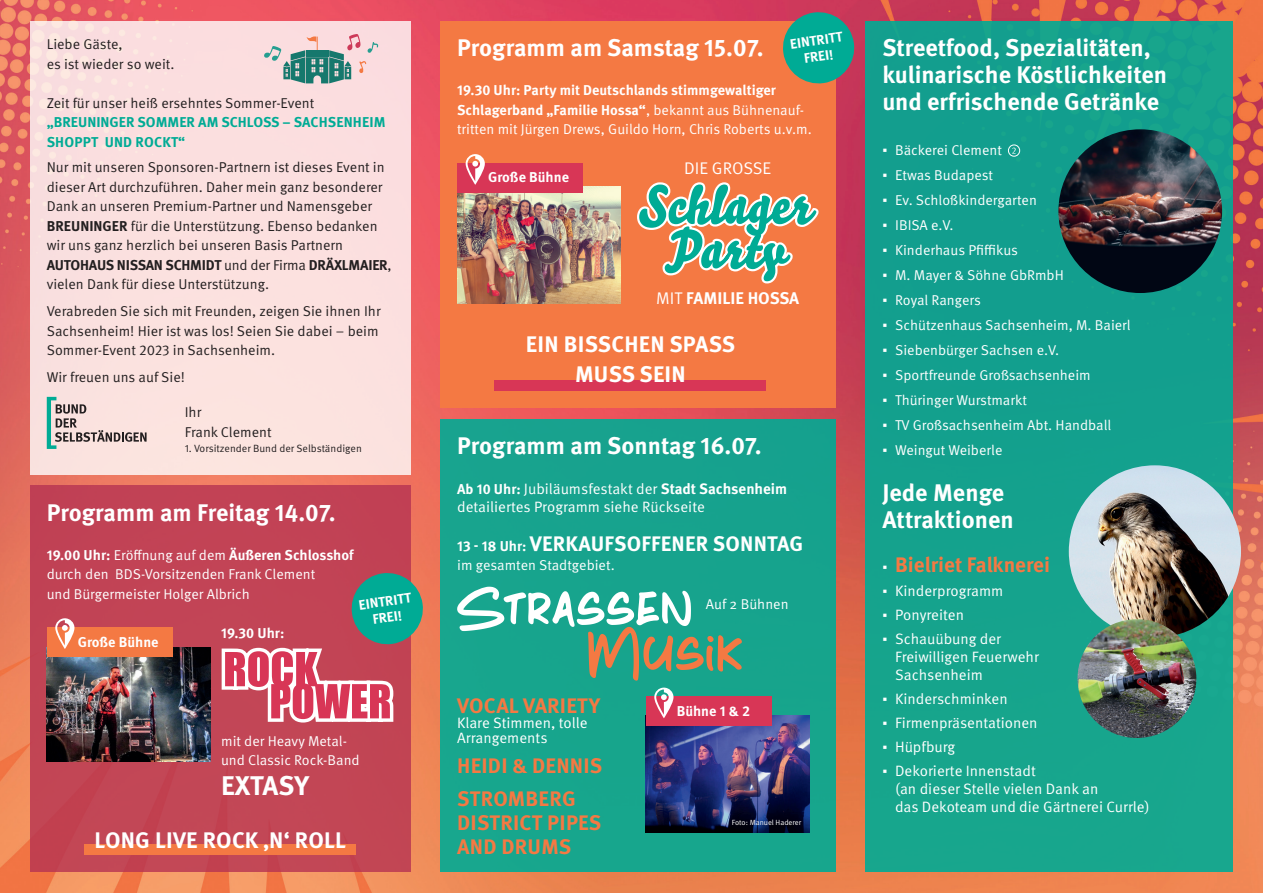
<style>
.page{position:relative;width:1263px;height:893px;background:#fff}
.page>*{position:absolute;margin:0;border:0;box-sizing:border-box;transform-origin:0 0}
.t1{font:700 27px "Meta Pro";color:#fff}
.t2{font:700 24px/27px "Meta Pro";color:#fff}
.t3{font:700 22.5px/30px "Meta Pro";letter-spacing:.01em;color:#fff;text-align:center}
.t4{font:700 21px/33px "Meta Pro";letter-spacing:.01em;color:#f47943}
.t5{font:700 21px "Meta Pro";letter-spacing:.01em;color:#fff}
.t6{font:700 16.8px "Meta Pro";color:#fff}
.t7{font:16.8px "Meta Pro";color:#fff}
.t8{font:15px/18px "Meta Pro";color:#fff}
.t9{font:14.25px/19.5px "Meta Pro";color:#fff}
.t10{font:14.25px/19.5px "Meta Pro";color:#231f20}
.t11{font:700 14.25px/19.5px "Meta Pro";color:#00ab95}
.t12{font:700 14.25px "Meta Pro";color:#fff}
.t13{font:700 13.8px/16.4px "Meta Pro";color:#fff;text-align:center}
.t14{font:10.5px "Meta Pro";color:#231f20}
.t15{font:7.5px "Meta Pro";color:#fff}
.s1{font-weight:700}
.s2{font-weight:400}
.s3{font-weight:700;font-size:14.25px}
.s4{font-size:14.25px}
.s5{font-family:"Arial"}
.s6{font-family:"Arial";font-weight:400;font-size:14.25px;color:#fff}
.s7{font-family:"Arial";font-size:14.25px}
</style>
<div class="page">
<img style="left:0;top:0;width:1263px;height:893px">
<div style="left:30px;top:21px;width:380px;height:454px;background:#fbe0df"></div>
<div style="left:30px;top:485px;width:380px;height:387px;background:#c24355"></div>
<svg style="left:47px;top:397px;width:100px;height:52px"></svg>
<img style="left:47px;top:648px;width:152px;height:113px">
<svg style="left:199px;top:571px;width:226px;height:240px"></svg>
<div style="left:47px;top:627px;width:126px;height:30px;background:#f47943"></div>
<svg style="left:55px;top:618px;width:19px;height:31px"></svg>
<div style="left:85px;top:844px;width:271px;height:11px;background:#f47943"></div>
<svg style="left:264px;top:34px;width:114px;height:49px"></svg>
<div style="left:440px;top:21px;width:396px;height:387px;background:#f47943"></div>
<img style="left:457px;top:187px;width:164px;height:117px">
<svg style="left:781px;top:10px;width:75px;height:76px;background:#428f80"></svg>
<div style="left:457px;top:163px;width:126px;height:29px;background:#d83656"></div>
<svg style="left:466px;top:154px;width:19px;height:31px"></svg>
<div style="left:495px;top:380px;width:271px;height:11px;background:#d83656"></div>
<svg style="left:637px;top:182px;width:182px;height:102px"></svg>
<div style="left:440px;top:419px;width:396px;height:453px;background:#17a48d"></div>
<svg style="left:457px;top:587px;width:285px;height:94px"></svg>
<div style="left:865px;top:21px;width:368px;height:851px;background:#14a18d"></div>
<img style="left:1069px;top:465px;width:172px;height:172px;border-radius:86px">
<img style="left:1077px;top:619px;width:119px;height:119px;border-radius:59px">
<img style="left:646px;top:716px;width:164px;height:117px">
<div style="left:646px;top:697px;width:126px;height:29px;background:#d83656"></div>
<svg style="left:654px;top:688px;width:19px;height:30px"></svg>
<img style="left:1058px;top:129px;width:164px;height:164px;border-radius:82px">
<div style="left:1008px;top:145px;width:12px;height:12px;border:1px solid #fff;border-radius:50%"></div>
<svg style="left:1012px;top:148px;width:4px;height:6px"></svg>
<p class="t10" style="left:47px;top:34px;width:129px">Liebe Gäste,<br>es ist wieder so weit.</p>
<p class="t10" style="left:47px;top:92px;width:269px">Zeit für unser heiß ersehntes Sommer-Event</p>
<p class="t11" style="left:47px;top:112px;width:340px">„BREUNINGER SOMMER AM SCHLOSS – SACHSENHEIM<br>SHOPPT UND ROCKT“</p>
<p class="t10" style="left:47px;top:157px;width:346px">Nur mit unseren Sponsoren-Partnern ist dieses Event in dieser Art durchzuführen. Daher mein ganz besonderer Dank an unseren Premium-Partner und Namensgeber <span class="s1">BREUNINGER</span> für die Unterstützung. Ebenso bedanken wir uns ganz herzlich bei unseren Basis Partnern <span class="s1">AUTOHAUS NISSAN SCHMIDT</span> und der Firma <span class="s1">DRÄXLMAIER</span>, vielen Dank für diese Unterstützung.</p>
<p class="t10" style="left:47px;top:300px;width:335px">Verabreden Sie sich mit Freunden, zeigen Sie ihnen Ihr<br>Sachsenheim! Hier ist was los! Seien Sie dabei – beim<br>Sommer-Event 2023 in Sachsenheim.</p>
<p class="t10" style="left:47px;top:366px;width:140px">Wir freuen uns auf Sie!</p>
<p class="t10" style="left:185px;top:402px;width:88px">Ihr<br>Frank Clement</p>
<p class="t14" style="left:185px;top:440px;width:179px">1. Vorsitzender Bund der Selbständigen</p>
<h2 class="t2" style="left:47px;top:497px;width:290px">Programm am Freitag 14.07.</h2>
<p class="t9" style="left:47px;top:544px;width:308px"><span class="s1">19.00 Uhr:</span> Eröffnung auf dem <span class="s1">Äußeren Schlosshof </span>durch den BDS-Vorsitzenden Frank Clement<br>und Bürgermeister Holger Albrich</p>
<p class="t12" style="left:221px;top:621px;width:65px">19.30 Uhr:</p>
<p class="t13" style="left:358px;top:596px;width:55px;rotate:-8deg">EINTRITT<br>FREI!</p>
<p class="t12" style="left:78px;top:630px;width:82px">Große Bühne</p>
<p class="t9" style="left:221px;top:730px;width:140px">mit der Heavy Metal&shy;und Classic Rock-Band</p>
<h1 class="t1" style="left:221px;top:765px;width:89px">EXTASY</h1>
<h3 class="t3" style="left:95px;top:823px;width:253px">LONG LIVE ROCK ‚N‘ ROLL</h3>
<p class="t13" style="left:789px;top:35px;width:55px;rotate:-8deg">EINTRITT<br>FREI!</p>
<h2 class="t2" style="left:457px;top:33px;width:308px">Programm am Samstag 15.07.</h2>
<p class="t9" style="left:457px;top:80px;width:356px"><span class="s1">19.30 Uhr: Party mit Deutschlands stimmgewaltiger<br>Schlagerband „Familie Hossa“</span>, bekannt aus Bühnenauf&shy;tritten mit Jürgen Drews, Guildo Horn, Chris Roberts u.v.m.</p>
<p class="t12" style="left:488px;top:166px;width:82px">Große Bühne</p>
<p class="t7" style="left:684px;top:156px;width:89px">DIE GROSSE</p>
<p class="t6" style="left:656px;top:285px;width:144px"><span class="s2">MIT</span> FAMILIE HOSSA</p>
<h3 class="t3" style="left:526px;top:328px;width:211px">EIN BISSCHEN SPASS<br>MUSS SEIN</h3>
<h2 class="t2" style="left:457px;top:431px;width:306px">Programm am Sonntag 16.07.</h2>
<p class="t8" style="left:457px;top:478px;width:332px"><span class="s3">Ab 10 Uhr:</span> Jubiläumsfestakt der <span class="s1">Stadt Sachsenheim </span>detailiertes Programm siehe Rückseite</p>
<h3 class="t5" style="left:457px;top:527px;width:348px"><span class="s4">13 - 18 Uhr:</span> VERKAUFSOFFENER SONNTAG</h3>
<p class="t9" style="left:457px;top:554px;width:159px">im gesamten Stadtgebiet.</p>
<p class="t9" style="left:706px;top:593px;width:84px">Auf 2 Bühnen</p>
<h3 class="t4" style="left:457px;top:687px;width:144px">VOCAL VARIETY</h3>
<p class="t8" style="left:457px;top:714px;width:132px;line-height:15px">Klare Stimmen, tolle<br>Arrangements</p>
<h3 class="t4" style="left:457px;top:747px;width:147px">HEIDI &amp; DENNIS<br>STROMBERG</h3>
<h3 class="t4" style="left:457px;top:809px;width:146px;line-height:24px">DISTRICT PIPES<br>AND DRUMS</h3>
<p class="t12" style="left:677px;top:700px;width:75px">Bühne 1 &amp; 2</p>
<p class="t15" style="left:732px;top:817px;width:71px">Foto: Manuel Haderer</p>
<h2 class="t2" style="left:882px;top:33px;width:286px">Streetfood, Spezialitäten, kulinarische Köstlichkeiten und erfrischende Getränke</h2>
<p class="t9" style="left:882px;top:139px;width:121px"><span class="s5">▪</span> Bäckerei Clement</p>
<p class="t9" style="left:882px;top:164px;width:112px"><span class="s5">▪</span> Etwas Budapest</p>
<p class="t9" style="left:882px;top:189px;width:156px"><span class="s5">▪</span> Ev. Schloßkindergarten</p>
<p class="t9" style="left:882px;top:214px;width:72px"><span class="s5">▪</span> IBISA e.V.</p>
<p class="t9" style="left:882px;top:239px;width:137px"><span class="s5">▪</span> Kinderhaus Pfiffikus</p>
<p class="t9" style="left:882px;top:264px;width:183px"><span class="s5">▪</span> M. Mayer &amp; Söhne GbRmbH</p>
<p class="t9" style="left:882px;top:289px;width:100px"><span class="s5">▪</span> Royal Rangers</p>
<p class="t9" style="left:882px;top:314px;width:250px"><span class="s5">▪</span> Schützenhaus Sachsenheim, M. Baierl</p>
<p class="t9" style="left:882px;top:339px;width:178px"><span class="s5">▪</span> Siebenbürger Sachsen e.V.</p>
<p class="t9" style="left:882px;top:364px;width:210px"><span class="s5">▪</span> Sportfreunde Großsachsenheim</p>
<p class="t9" style="left:882px;top:389px;width:146px"><span class="s5">▪</span> Thüringer Wurstmarkt</p>
<p class="t9" style="left:882px;top:414px;width:230px"><span class="s5">▪</span> TV Großsachsenheim Abt. Handball</p>
<p class="t9" style="left:882px;top:439px;width:122px"><span class="s5">▪</span> Weingut Weiberle</p>
<h2 class="t2" style="left:882px;top:478px;width:133px">Jede Menge<br>Attraktionen</h2>
<h3 class="t4" style="left:882px;top:546px;width:169px"><span class="s6">▪</span> Bielriet Falknerei</h3>
<p class="t8" style="left:882px;top:580px;width:123px"><span class="s7">▪</span> Kinderprogramm</p>
<p class="t8" style="left:882px;top:604px;width:83px"><span class="s7">▪</span> Ponyreiten</p>
<p class="t8" style="left:895px;top:628px;width:145px;text-indent:-13px"><span class="s7">▪</span> Schauübung der<br>Freiwilligen Feuerwehr<br>Sachsenheim</p>
<p class="t8" style="left:882px;top:688px;width:127px"><span class="s7">▪</span> Kinderschminken</p>
<p class="t8" style="left:882px;top:712px;width:157px"><span class="s7">▪</span> Firmenpräsentationen</p>
<p class="t8" style="left:882px;top:736px;width:74px"><span class="s7">▪</span> Hüpfburg</p>
<p class="t8" style="left:895px;top:760px;width:256px;text-indent:-13px"><span class="s7">▪</span> Dekorierte Innenstadt<br>(an dieser Stelle vielen Dank an<br>das Dekoteam und die Gärtnerei Currle)</p>
</div>
